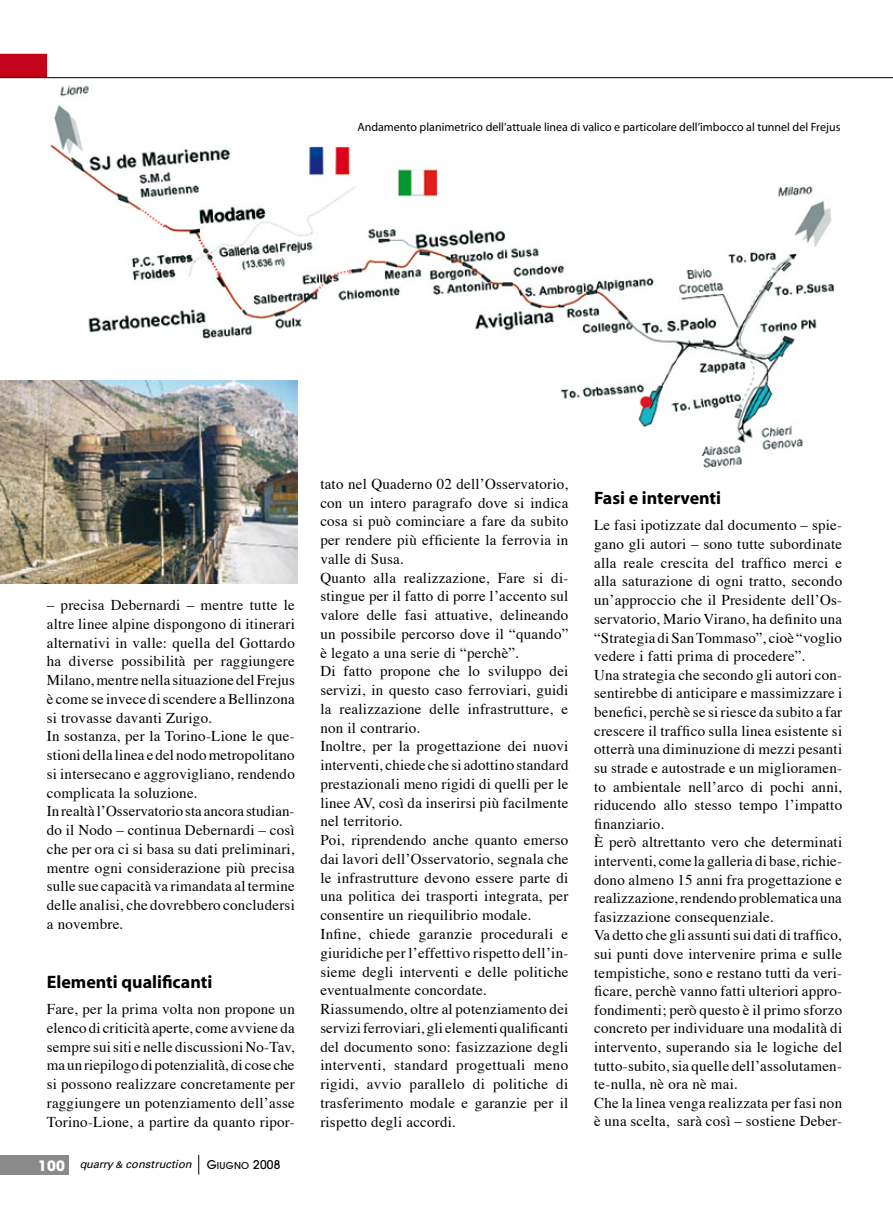
<style>
.page{position:relative;width:893px;height:1212px;background:#fff}
.page>*{position:absolute;margin:0;border:0;box-sizing:border-box;transform-origin:0 0}
.t1{font:700 18px "Myriad";color:#000}
.t2{font:15px/18.8px "Times";letter-spacing:.015em;color:#000}
.t3{font:12px "Myriad";color:#000}
.t4{font:italic 11.25px "Univers";color:#000}
.s1{font-family:"Avant Garde";font-weight:700;font-style:normal;font-size:14.25px;color:#fff}
.s2{font-size:9px}
.s3{font-family:"Avant Garde";font-weight:500;font-style:normal;font-size:12px}
</style>
<div class="page">
<div style="left:0;top:1155px;width:68px;height:20px;background:#898a8c"></div>
<svg style="left:198px;top:1155px;width:1px;height:19px"></svg>
<svg style="left:0;top:54px;width:47px;height:23px"></svg>
<hr style="left:0;top:77px;width:893px;height:1px;background:#000">
<img style="left:50px;top:85px;width:784px;height:383px">
<img style="left:0;top:380px;width:298px;height:204px">
<p class="t3" style="left:357px;top:121px;width:485px">Andamento planimetrico dell’attuale linea di valico e particolare dell’imbocco al tunnel del Frejus</p>
<p class="t2" style="left:47px;top:594px;width:250px">– precisa Debernardi – mentre tutte le altre linee alpine dispongono di itinerari alternativi in valle: quella del Gottardo ha diverse possibilità per raggiungere Milano, mentre nella situazione del Frejus è come se invece di scendere a Bellinzona si trovasse davanti Zurigo.<br>In sostanza, per la Torino-Lione le que&shy;stioni della linea e del nodo metropolitano si intersecano e aggrovigliano, rendendo complicata la soluzione.<br>In realtà l’Osservatorio sta ancora studian&shy;do il Nodo – continua Debernardi – così che per ora ci si basa su dati preliminari, mentre ogni considerazione più precisa sulle sue capacità va rimandata al termine delle analisi, che dovrebbero concludersi a novembre.</p>
<p class="t1" style="left:47px;top:972px;width:167px">Elementi qualificanti</p>
<p class="t2" style="left:47px;top:998px;width:250px;text-align:justify">Fare, per la prima volta non propone un elenco di criticità aperte, come avviene da sempre sui siti e nelle discussioni No-Tav, ma un riepilogo di potenzialità, di cose che si possono realizzare concretamente per raggiungere un potenziamento dell’asse Torino-Lione, a partire da quanto ripor-</p>
<p class="t4" style="left:38px;top:1157px;width:244px"><span class="s1">100</span> quarry <span class="s2">&amp;</span> construction <span class="s3">G</span><sub>IUGNO</sub> <span class="s3">2008</span></p>
<p class="t2" style="left:320px;top:473px;width:250px">tato nel Quaderno 02 dell’Osservatorio, con un intero paragrafo dove si indica cosa si può cominciare a fare da subito per rendere più efficiente la ferrovia in valle di Susa.<br>Quanto alla realizzazione, Fare si di&shy;stingue per il fatto di porre l’accento sul valore delle fasi attuative, delineando un possibile percorso dove il “quando” è legato a una serie di “perchè”.<br>Di fatto propone che lo sviluppo dei servizi, in questo caso ferroviari, guidi la realizzazione delle infrastrutture, e non il contrario.<br>Inoltre, per la progettazione dei nuovi interventi, chiede che si adottino standard prestazionali meno rigidi di quelli per le linee AV, così da inserirsi più facilmente nel territorio.<br>Poi, riprendendo anche quanto emerso dai lavori dell’Osservatorio, segnala che le infrastrutture devono essere parte di una politica dei trasporti integrata, per consentire un riequilibrio modale.<br>Infine, chiede garanzie procedurali e giuridiche per l’effettivo rispetto dell’in&shy;sieme degli interventi e delle politiche eventualmente concordate.<br>Riassumendo, oltre al potenziamento dei servizi ferroviari, gli elementi qualificanti del documento sono: fasizzazione degli interventi, standard progettuali meno rigidi, avvio parallelo di politiche di trasferimento modale e garanzie per il rispetto degli accordi.</p>
<p class="t1" style="left:594px;top:488px;width:129px">Fasi e interventi</p>
<p class="t2" style="left:594px;top:514px;width:250px">Le fasi ipotizzate dal documento – spie&shy;gano gli autori – sono tutte subordinate alla reale crescita del traffico merci e alla saturazione di ogni tratto, secondo un’approccio che il Presidente dell’Os&shy;servatorio, Mario Virano, ha definito una “Strategia di San Tommaso”, cioè “voglio vedere i fatti prima di procedere”.<br>Una strategia che secondo gli autori con&shy;sentirebbe di anticipare e massimizzare i benefici, perchè se si riesce da subito a far crescere il traffico sulla linea esistente si otterrà una diminuzione di mezzi pesanti su strade e autostrade e un miglioramen&shy;to ambientale nell’arco di pochi anni, riducendo allo stesso tempo l’impatto finanziario.<br>è però altrettanto vero che determinati interventi, come la galleria di base, richie&shy;dono almeno 15 anni fra progettazione e realizzazione, rendendo problematica una fasizzazione consequenziale.<br>Va detto che gli assunti sui dati di traffico, sui punti dove intervenire prima e sulle tempistiche, sono e restano tutti da veri&shy;ficare, perchè vanno fatti ulteriori appro&shy;fondimenti; però questo è il primo sforzo concreto per individuare una modalità di intervento, superando sia le logiche del tutto-subito, sia quelle dell’assolutamen&shy;te-nulla, nè ora nè mai.<br>Che la linea venga realizzata per fasi non è una scelta, sarà così – sostiene Deber-</p>
</div>
